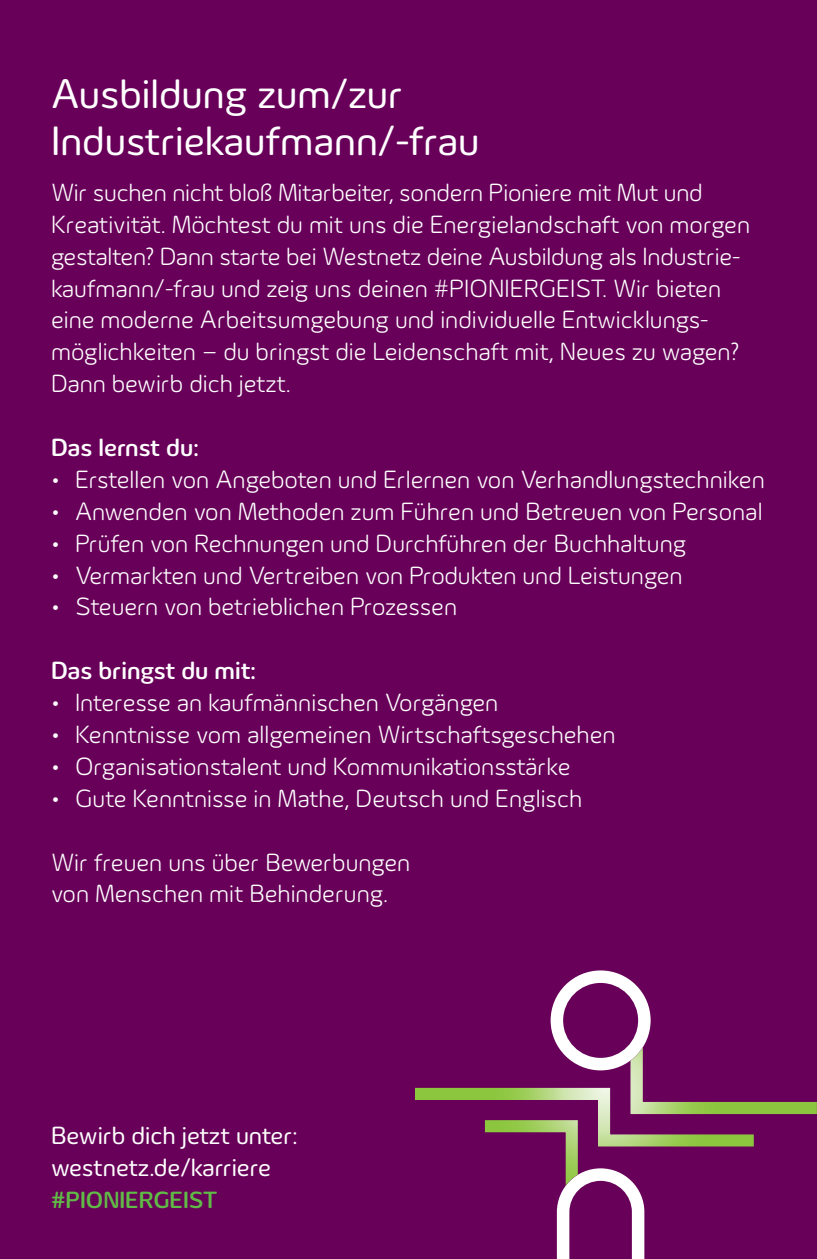
<style>
.page{position:relative;width:817px;height:1259px;background:#fff}
.page>*{position:absolute;margin:0;border:0;box-sizing:border-box;transform-origin:0 0}
.t1{font:42px/46.2px "Innogy";color:#fff}
.t2{font:300 25.5px/31.8px "Innogy";color:#fff}
.t3{font:25.5px/31.8px "Innogy";color:#fff}
.t4{font:500 25.5px "Innogy";color:#fff}
.t5{font:500 24px "Innogy";color:#60bb46}
</style>
<div class="page">
<div style="left:0;top:0;width:816px;height:1259px;background:#680059"></div>
<svg style="left:415px;top:970px;width:401px;height:289px"></svg>
<h1 class="t1" style="left:51px;top:74px;width:430px">Ausbildung zum/zur<br>Industrie kaufmann/-frau</h1>
<p class="t2" style="left:51px;top:178px;width:700px">Wir suchen nicht bloß Mitarbeiter, sondern Pioniere mit Mut und Kreativität. Möchtest du mit uns die Energielandschaft von morgen gestalten? Dann starte bei Westnetz deine Ausbildung als Industrie&shy;kaufmann/-frau und zeig uns deinen #PIONIERGEIST. Wir bieten eine moderne Arbeitsumgebung und individuelle Entwicklungs&shy;möglichkeiten – du bringst die Leidenschaft mit, Neues zu wagen?<br>Dann bewirb dich jetzt.</p>
<p class="t4" style="left:51px;top:436px;width:149px">Das lernst du:</p>
<p class="t2" style="left:51px;top:465px;width:715px">• Erstellen von Angeboten und Erlernen von Verhandlungstechniken</p>
<p class="t2" style="left:51px;top:497px;width:712px">• Anwenden von Methoden zum Führen und Betreuen von Personal</p>
<p class="t2" style="left:51px;top:529px;width:636px">• Prüfen von Rechnungen und Durchführen der Buchhaltung</p>
<p class="t2" style="left:51px;top:561px;width:633px">• Vermarkten und Vertreiben von Produkten und Leistungen</p>
<p class="t2" style="left:51px;top:593px;width:407px">• Steuern von betrieblichen Prozessen</p>
<p class="t4" style="left:51px;top:660px;width:206px">Das bringst du mit:</p>
<p class="t2" style="left:51px;top:688px;width:449px">• Interesse an kaufmännischen Vorgängen</p>
<p class="t2" style="left:51px;top:720px;width:566px">• Kenntnisse vom allgemeinen Wirtschaftsgeschehen</p>
<p class="t2" style="left:51px;top:752px;width:521px">• Organisationstalent und Kommunikationsstärke</p>
<p class="t2" style="left:51px;top:784px;width:532px">• Gute Kenntnisse in Mathe, Deutsch und Englisch</p>
<p class="t2" style="left:51px;top:848px;width:360px">Wir freuen uns über Bewerbungen von Menschen mit Behinderung.</p>
<p class="t3" style="left:51px;top:1121px;width:248px">Bewirb dich jetzt unter: westnetz.de/karriere</p>
<p class="t5" style="left:51px;top:1189px;width:168px">#PIONIERGEIST</p>
</div>
